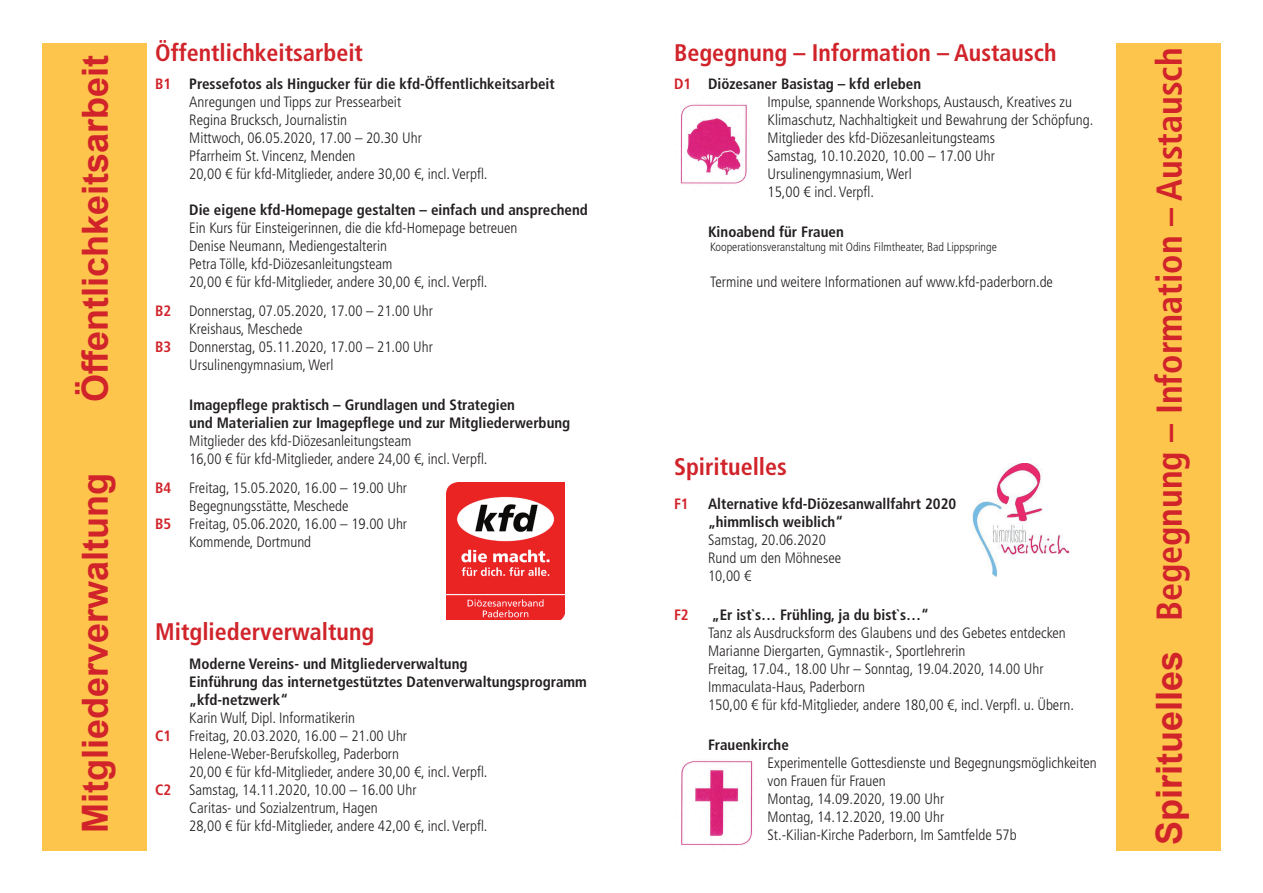
<style>
.page{position:relative;width:1263px;height:893px;background:#fff}
.page>*{position:absolute;margin:0;border:0;box-sizing:border-box;transform-origin:0 0}
.t1{font:700 condensed 36px "Frutiger LT Std";color:#d1232a}
.t2{font:700 36px "Arial";color:#d1232a}
.t3{font:700 condensed 24px "Frutiger LT Std";color:#d1232a}
.t4{font:300 condensed 15px/18px "Frutiger LT Std";color:#231f20}
.t5{font:700 condensed 15px/18px "Frutiger LT Std";color:#231f20}
.t6{font:700 condensed 15px "Frutiger LT Std";color:#d1232a}
.t7{font:300 condensed 12px "Frutiger LT Std";color:#231f20}
.s1{font-weight:700;color:#d1232a}
.s2{font-weight:700}
.s3{font-family:"Arial";font-stretch:normal}
</style>
<div class="page">
<div style="left:1116px;top:43px;width:104px;height:807px;background:#fec54d"></div>
<div style="left:43px;top:43px;width:104px;height:807px;background:#fec54d"></div>
<img style="left:447px;top:483px;width:118px;height:137px">
<img style="left:680px;top:104px;width:67px;height:80px">
<img style="left:681px;top:760px;width:72px;height:86px">
<img style="left:973px;top:463px;width:97px;height:114px">
<h1 class="t2" style="left:70px;top:402px;width:349px;rotate:-90deg">Öffentlichkeitsarbeit</h1>
<h1 class="t2" style="left:70px;top:833px;width:362px;rotate:-90deg">Mitgliederverwaltung</h1>
<h2 class="t3" style="left:155px;top:38px;width:209px">Öffentlichkeitsarbeit</h2>
<p class="t4" style="left:189px;top:75px;width:367px;text-indent:-34px"><span class="s1">B1</span> <span class="s2">Pressefotos als Hingucker für die kfd-Öffentlichkeitsarbeit </span>Anregungen und Tipps zur Pressearbeit<br>Regina Brucksch, Journalistin<br>Mittwoch, 06.05.2020, 17.00 – 20.30 Uhr<br>Pfarrheim St. Vincenz, Menden<br>20,00 € für kfd-Mitglieder, andere 30,00 €, incl. Verpfl.</p>
<p class="t5" style="left:189px;top:201px;width:400px">Die eigene kfd-Homepage gestalten – einfach und ansprechend</p>
<p class="t4" style="left:189px;top:219px;width:330px">Ein Kurs für Einsteigerinnen, die die kfd-Homepage betreuen Denise Neumann, Mediengestalterin<br>Petra Tölle, kfd-Diözesanleitungsteam<br>20,00 € für kfd-Mitglieder, andere 30,00 €, incl. Verpfl.</p>
<p class="t4" style="left:155px;top:302px;width:279px"><span class="s1">B2</span> Donnerstag, 07.05.2020, 17.00 – 21.00 Uhr</p>
<p class="t4" style="left:189px;top:320px;width:115px">Kreishaus, Meschede</p>
<p class="t4" style="left:155px;top:338px;width:279px"><span class="s1">B3</span> Donnerstag, 05.11.2020, 17.00 – 21.00 Uhr</p>
<p class="t4" style="left:189px;top:356px;width:146px">Ursulinengymnasium, Werl</p>
<p class="t5" style="left:189px;top:396px;width:383px">Imagepflege praktisch – Grundlagen und Strategien<br>und Materialien zur Imagepflege und zur Mitgliederwerbung</p>
<p class="t4" style="left:189px;top:432px;width:300px">Mitglieder des kfd-Diözesanleitungsteam<br>16,00 € für kfd-Mitglieder, andere 24,00 €, incl. Verpfl.</p>
<p class="t4" style="left:155px;top:479px;width:253px"><span class="s1">B4</span> Freitag, 15.05.2020, 16.00 – 19.00 Uhr</p>
<p class="t4" style="left:189px;top:497px;width:161px">Begegnungsstätte, Meschede</p>
<p class="t4" style="left:155px;top:515px;width:253px"><span class="s1">B5</span> Freitag, 05.06.2020, 16.00 – 19.00 Uhr</p>
<p class="t4" style="left:189px;top:533px;width:124px">Kommende, Dortmund</p>
<h2 class="t3" style="left:155px;top:618px;width:221px">Mitgliederverwaltung</h2>
<p class="t5" style="left:189px;top:655px;width:399px">Moderne Vereins- und Mitgliederverwaltung<br>Einführung das internetgestütztes Datenverwaltungsprogramm „kfd-netzwerk“</p>
<p class="t4" style="left:189px;top:709px;width:167px">Karin Wulf, Dipl. Informatikerin</p>
<p class="t4" style="left:155px;top:727px;width:253px"><span class="s1">C1</span> Freitag, 20.03.2020, 16.00 – 21.00 Uhr</p>
<p class="t4" style="left:189px;top:745px;width:211px">Helene-Weber-Berufskolleg, Paderborn</p>
<p class="t4" style="left:189px;top:763px;width:300px">20,00 € für kfd-Mitglieder, andere 30,00 €, incl. Verpfl.</p>
<p class="t4" style="left:155px;top:781px;width:263px"><span class="s1">C2</span> Samstag, 14.11.2020, 10.00 – 16.00 Uhr</p>
<p class="t4" style="left:189px;top:799px;width:190px">Caritas- und Sozialzentrum, Hagen</p>
<p class="t4" style="left:189px;top:817px;width:300px">28,00 € für kfd-Mitglieder, andere 42,00 €, incl. Verpfl.</p>
<h2 class="t3" style="left:674px;top:38px;width:384px">Begegnung – Information – Austausch</h2>
<p class="t4" style="left:767px;top:75px;width:327px;text-indent:-94px"><span class="s1">D1</span> <span class="s2">Diözesaner Basistag – kfd erleben<br></span>Impulse, spannende Workshops, Austausch, Kreatives zu Klimaschutz, Nachhaltigkeit und Bewahrung der Schöpfung.<br>Mitglieder des kfd-Diözesanleitungsteams<br>Samstag, 10.10.2020, 10.00 – 17.00 Uhr Ursulinengymnasium, Werl<br>15,00 € incl. Verpfl.</p>
<p class="t5" style="left:708px;top:223px;width:137px">Kinoabend für Frauen</p>
<p class="t7" style="left:710px;top:240px;width:288px">Kooperationsveranstaltung mit Odins Filmtheater, Bad Lippspringe</p>
<p class="t4" style="left:710px;top:273px;width:344px">Termine und weitere Informationen auf www.kfd-paderborn.de</p>
<h2 class="t3" style="left:674px;top:452px;width:114px">Spirituelles</h2>
<p class="t6" style="left:674px;top:495px;width:16px">F1</p>
<p class="t5" style="left:708px;top:495px;width:250px">Alternative kfd-Diözesanwallfahrt 2020 „himmlisch weiblich“</p>
<p class="t4" style="left:708px;top:531px;width:135px">Samstag, 20.06.2020<br>Rund um den Möhnesee<br>10,00 €</p>
<p class="t6" style="left:674px;top:606px;width:16px">F2</p>
<p class="t5" style="left:712px;top:606px;width:219px">„Er ist`s… Frühling, ja du bist`s…“</p>
<p class="t4" style="left:708px;top:624px;width:367px">Tanz als Ausdrucksform des Glaubens und des Gebetes entdecken Marianne Diergarten, Gymnastik-, Sportlehrerin<br>Freitag, 17.04., 18.00 Uhr – Sonntag, 19.04.2020, 14.00 Uhr Immaculata-Haus, Paderborn<br>150,00 € für kfd-Mitglieder, andere 180,00 €, incl. Verpfl. u. Übern.</p>
<p class="t5" style="left:708px;top:736px;width:82px">Frauenkirche</p>
<p class="t4" style="left:767px;top:754px;width:331px">Experimentelle Gottesdienste und Begegnungsmöglichkeiten von Frauen für Frauen<br>Montag, 14.09.2020, 19.00 Uhr<br>Montag, 14.12.2020, 19.00 Uhr<br>St.-Kilian-Kirche Paderborn, Im Samtfelde 57b</p>
<h1 class="t1" style="left:1148px;top:845px;width:799px;rotate:-90deg"><span class="s3">Spirituelles</span> Begegnung – Information – Austausch</h1>
</div>
